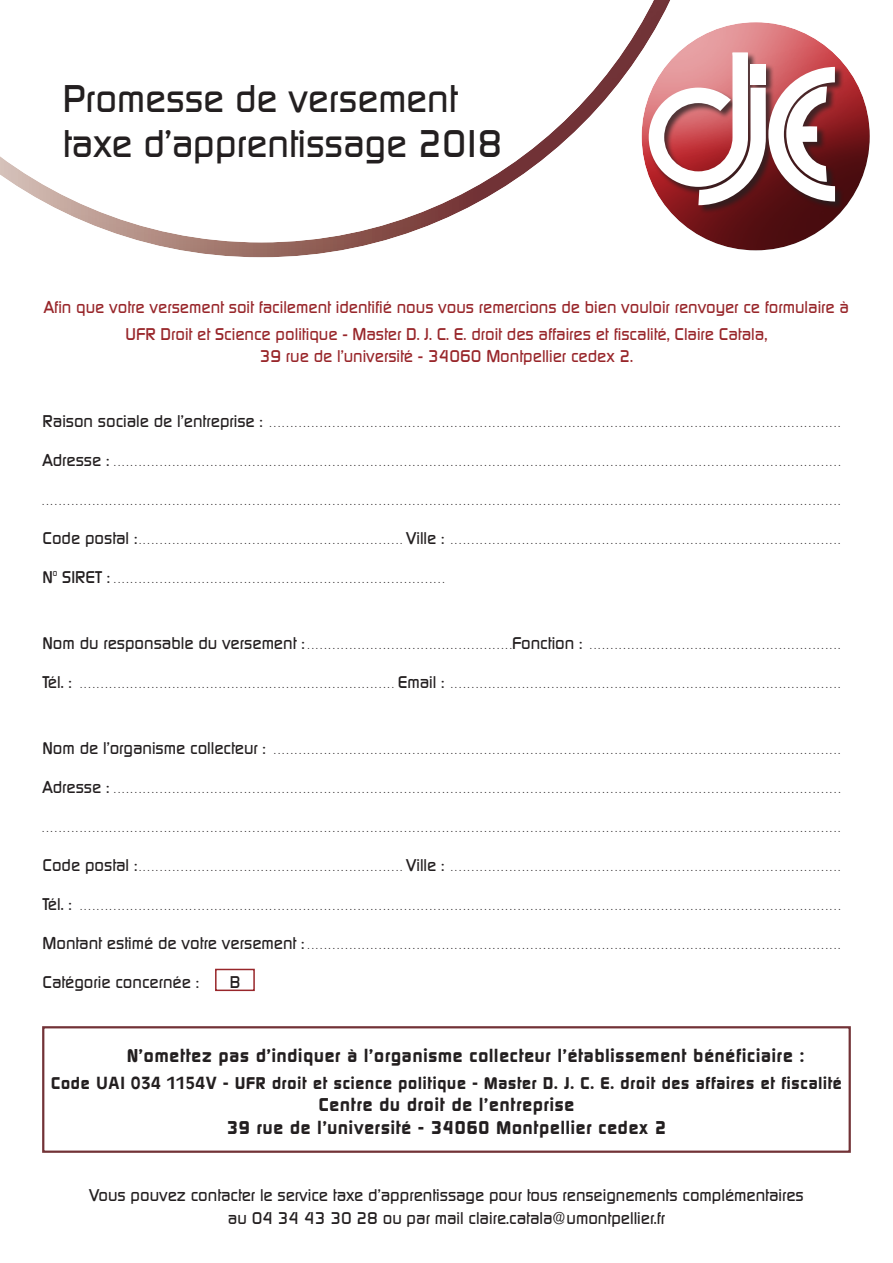
<style>
.page{position:relative;width:893px;height:1263px;background:#fff}
.page>*{position:absolute;margin:0;border:0;box-sizing:border-box;transform-origin:0 0}
.t1{font:500 37.5px/45px "Digital";color:#231f20}
.t2{font:700 18px/22.5px "Digital";letter-spacing:.05em;color:#231f20;text-align:center}
.t3{font:500 16.5px/26.7px "Digital";color:#98262a;text-align:center}
.t4{font:500 16.5px/22.5px "Digital";color:#231f20;text-align:center}
.t5{font:700 16.5px "Digital";letter-spacing:.05em;color:#231f20}
.t6{font:500 9px "Digital";color:#231f20}
.t7{font:500 7.05px "Digital";color:#231f20}
.s1{font-size:16.5px}
.s2{font-family:"Antique Olive"}
</style>
<div class="page">
<div style="left:629px;top:14px;width:250px;height:165px;background:#fff;opacity:.75"></div>
<div style="left:629px;top:41px;width:250px;height:217px;background:#231f20;opacity:.75"></div>
<div style="left:42px;top:1026px;width:809px;height:127px;border:2px solid #723236"></div>
<div style="left:0;top:0;width:715px;height:257px;background:#231f20;opacity:.5"></div>
<div style="left:215px;top:969px;width:40px;height:22px;border:2px solid #98262a"></div>
<div style="left:648px;top:52px;width:196px;height:162px;background:#231f20;opacity:.75"></div>
<svg style="left:649px;top:52px;width:186px;height:153px"></svg>
<h1 class="t1" style="left:63px;top:76px;width:441px">Promesse de versement taxe d’apprentissage 2018</h1>
<h3 class="t3" style="left:44px;top:294px;width:807px">Afin que votre versement soit facilement identifié nous vous remercions de bien vouloir renvoyer ce formulaire à<br>UFR Droit et Science politique - Master D. J. C. E. droit des affaires et fiscalité, Claire Catala,</h3>
<h3 class="t3" style="left:260px;top:343px;width:375px">39 rue de l’université - 34060 Montpellier cedex 2.</h3>
<p class="t6" style="left:43px;top:418px;width:229px"><span class="s1">Raison sociale de l’entreprise :</span> ........................................................................................................................................</p>
<p class="t6" style="left:43px;top:457px;width:799px"><span class="s1">Adresse :</span> . . . . . . . . . . . . . . . . . . . . . . . . . . . . . . . . . . . . . . . . . . . . . . . . . . . . . . . . . . . . . . . . . . . . . . . . . . . . . . . . . . . . . . . . . . . . . . . . . . . . . . . . . . . . . . . . . . . . . . . . . . . . . . . . . . . . . . . . . . . . . . . . . . . . . . . . . . . . . . . . . . . . . . . . . . . . .</p>
<p class="t6" style="left:43px;top:496px;width:799px">. . . . . . . . . . . . . . . . . . . . . . . . . . . . . . . . . . . . . . . . . . . . . . . . . . . . . . . . . . . . . . . . . . . . . . . . . . . . . . . . . . . . . . . . . . . . . . . . . . . . . . . . . . . . . . . . . . . . . . . . . . . . . . . . . . . . . . . . . . . . . . . . . . . . . . . . . . . . . . . . . . . . . . . . . . . . . . . . . . . . . . . . . . . . . .</p>
<p class="t6" style="left:43px;top:535px;width:98px"><span class="s1">Code postal :</span>................................................................</p>
<p class="t6" style="left:406px;top:535px;width:47px"><span class="s1">Ville :</span> .............................................................................................</p>
<h3 class="t4" style="left:43px;top:566px;width:12px">N</h3>
<p class="t7" style="left:53px;top:569px;width:6px">0</p>
<p class="t6" style="left:62px;top:574px;width:53px"><span class="s1">SIRET :</span>...............................................................................</p>
<p class="t6" style="left:43px;top:640px;width:266px"><span class="s1">Nom du responsable du versement :</span>.................................................</p>
<p class="t6" style="left:512px;top:640px;width:79px"><span class="s1">Fonction :</span> ............................................................</p>
<p class="t6" style="left:43px;top:679px;width:39px"><span class="s1">Tél. :</span> ............................................................................</p>
<p class="t6" style="left:398px;top:679px;width:55px"><span class="s1">Email :</span> .............................................................................................</p>
<p class="t6" style="left:43px;top:745px;width:233px"><span class="s1">Nom de l’organisme collecteur :</span> .......................................................................................................................................</p>
<p class="t6" style="left:43px;top:784px;width:799px"><span class="s1">Adresse :</span> . . . . . . . . . . . . . . . . . . . . . . . . . . . . . . . . . . . . . . . . . . . . . . . . . . . . . . . . . . . . . . . . . . . . . . . . . . . . . . . . . . . . . . . . . . . . . . . . . . . . . . . . . . . . . . . . . . . . . . . . . . . . . . . . . . . . . . . . . . . . . . . . . . . . . . . . . . . . . . . . . . . . . . . . . . . . .</p>
<p class="t6" style="left:43px;top:823px;width:799px">. . . . . . . . . . . . . . . . . . . . . . . . . . . . . . . . . . . . . . . . . . . . . . . . . . . . . . . . . . . . . . . . . . . . . . . . . . . . . . . . . . . . . . . . . . . . . . . . . . . . . . . . . . . . . . . . . . . . . . . . . . . . . . . . . . . . . . . . . . . . . . . . . . . . . . . . . . . . . . . . . . . . . . . . . . . . . . . . . . . . . . . . . . . . . .</p>
<p class="t6" style="left:43px;top:862px;width:98px"><span class="s1">Code postal :</span>................................................................</p>
<p class="t6" style="left:406px;top:862px;width:47px"><span class="s1">Ville :</span> .............................................................................................</p>
<p class="t6" style="left:43px;top:901px;width:38px"><span class="s1">Tél. :</span> .....................................................................................................................................................................................</p>
<p class="t6" style="left:43px;top:940px;width:266px"><span class="s1">Montant estimé de votre versement :</span>...............................................................................................................................</p>
<h3 class="t4" style="left:43px;top:971px;width:158px">Catégorie concernée :</h3>
<h3 class="t4" style="left:230px;top:971px;width:12px">B</h3>
<h2 class="t2" style="left:127px;top:1044px;width:679px">N’omettez pas d’indiquer à l’organisme collecteur l’établissement bénéficiaire :</h2>
<h3 class="t5" style="left:51px;top:1073px;width:792px">Code <span class="s2">UAI 034 1154V</span> - UFR droit et science politique - Master D. J. C. E. droit des affaires et fiscalité</h3>
<h2 class="t2" style="left:227px;top:1093px;width:440px">Centre du droit de l’entreprise<br>39 rue de l’université - 34060 Montpellier cedex 2</h2>
<h3 class="t4" style="left:89px;top:1184px;width:716px">Vous pouvez contacter le service taxe d’apprentissage pour tous renseignements complémentaires au 04 34 43 30 28 ou par mail claire.catala@umontpellier.fr</h3>
</div>
